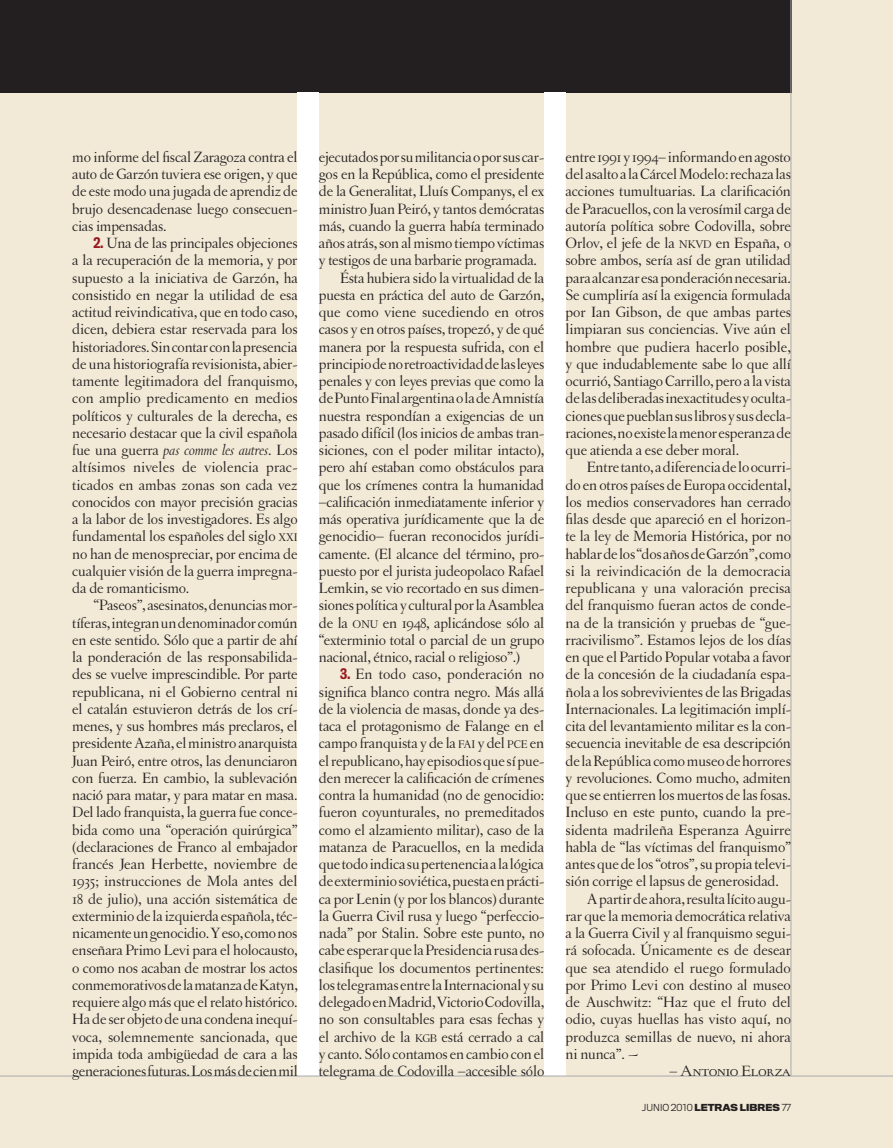
<style>
.page{position:relative;width:893px;height:1148px;background:#f2ead7}
.page>*{position:absolute;margin:0;border:0;box-sizing:border-box;transform-origin:0 0}
.t1{font:15.75px/17.2px "Letras Oldstyle";letter-spacing:-.01em;color:#231f20;text-align:justify}
.t2{font:15.75px "Letras Oldstyle Expert";letter-spacing:-.01em;color:#231f20}
.t3{font:700 9px "Titling Gothic FB Normal";color:#231f20}
.s1{font-family:"Titling Gothic FB Cond";font-weight:500;font-size:13.5px;color:#981a1e}
.s2{font-style:italic}
.s3{font-size:11.85px}
.s4{font-weight:300}
</style>
<div class="page">
<div style="left:0;top:0;width:791px;height:93px;background:#231f20"></div>
<hr style="left:791px;top:0;width:1px;height:1076px;background:#a8a9ad">
<div style="left:298px;top:93px;width:21px;height:983px;background:#fff"></div>
<div style="left:544px;top:93px;width:21px;height:983px;background:#fff"></div>
<hr style="left:0;top:1076px;width:893px;height:1px;background:#a8a9ad">
<p class="t1" style="left:72px;top:148px;width:227px">mo informe del fiscal Zaragoza contra el auto de Garzón tuviera ese origen, y que de este modo una jugada de aprendiz de brujo desencadenase luego consecuen&shy;cias impensadas.</p>
<p class="t1" style="left:72px;top:234px;width:227px;text-indent:21px"><span class="s1">2.</span> Una de las principales objeciones a la recuperación de la memoria, y por supuesto a la iniciativa de Garzón, ha consistido en negar la utilidad de esa actitud reivindicativa, que en todo caso, dicen, debiera estar reservada para los historiadores. Sin contar con la presencia de una historiografía revisionista, abier&shy;tamente legitimadora del franquismo, con amplio predicamento en medios políticos y culturales de la derecha, es necesario destacar que la civil española fue una guerra <span class="s2">pas comme les autres</span>. Los altísimos niveles de violencia prac&shy;ticados en ambas zonas son cada vez conocidos con mayor precisión gracias a la labor de los investigadores. Es algo fundamental los españoles del siglo <span class="s3">XXI </span>no han de menospreciar, por encima de cualquier visión de la guerra impregna&shy;da de romanticismo.</p>
<p class="t1" style="left:72px;top:597px;width:227px;text-indent:21px">“Paseos”, asesinatos, denuncias mor&shy;tíferas, integran un denominador común en este sentido. Sólo que a partir de ahí la ponderación de las responsabilida&shy;des se vuelve imprescindible. Por parte republicana, ni el Gobierno central ni el catalán estuvieron detrás de los crí&shy;menes, y sus hombres más preclaros, el presidente Azaña, el ministro anarquista Juan Peiró, entre otros, las denunciaron con fuerza. En cambio, la sublevación nació para matar, y para matar en masa.<br>Del lado franquista, la guerra fue conce&shy;bida como una “operación quirúrgica” (declaraciones de Franco al embajador francés Jean Herbette, noviembre de 1935; instrucciones de Mola antes del 18 de julio), una acción sistemática de exterminio de la izquierda española, téc&shy;nicamente un genocidio. Y eso, como nos enseñara Primo Levi para el holocausto, o como nos acaban de mostrar los actos conmemorativos de la matanza de Katyn, requiere algo más que el relato histórico.<br>Ha de ser objeto de una condena inequí&shy;voca, solemnemente sancionada, que impida toda ambigüedad de cara a las generaciones futuras. Los más de cien mil</p>
<p class="t1" style="left:319px;top:148px;width:227px">ejecutados por su militancia o por sus car-</p>
<p class="t1" style="left:319px;top:165px;width:227px">gos en la República, como el presidente</p>
<p class="t1" style="left:319px;top:183px;width:227px">de la Generalitat, Lluís Companys, el ex</p>
<p class="t1" style="left:319px;top:200px;width:227px">ministro Juan Peiró, y tantos demócratas</p>
<p class="t1" style="left:319px;top:217px;width:227px">más, cuando la guerra había terminado</p>
<p class="t1" style="left:319px;top:234px;width:227px">años atrás, son al mismo tiempo víctimas</p>
<p class="t1" style="left:319px;top:252px;width:220px">y testigos de una barbarie programada.</p>
<p class="t1" style="left:340px;top:269px;width:206px">Ésta hubiera sido la virtualidad de la</p>
<p class="t1" style="left:319px;top:286px;width:227px">puesta en práctica del auto de Garzón,</p>
<p class="t1" style="left:319px;top:303px;width:227px">que como viene sucediendo en otros</p>
<p class="t1" style="left:319px;top:321px;width:227px">casos y en otros países, tropezó, y de qué</p>
<p class="t1" style="left:319px;top:338px;width:227px">manera por la respuesta sufrida, con el</p>
<p class="t1" style="left:319px;top:355px;width:227px">principio de no retroactividad de las leyes</p>
<p class="t1" style="left:319px;top:372px;width:227px">penales y con leyes previas que como la</p>
<p class="t1" style="left:319px;top:390px;width:227px">de Punto Final argentina o la de Amnistía</p>
<p class="t1" style="left:319px;top:407px;width:227px">nuestra respondían a exigencias de un</p>
<p class="t1" style="left:319px;top:424px;width:227px">pasado difícil (los inicios de ambas tran-</p>
<p class="t1" style="left:319px;top:441px;width:227px">siciones, con el poder militar intacto),</p>
<p class="t1" style="left:319px;top:459px;width:227px">pero ahí estaban como obstáculos para</p>
<p class="t1" style="left:319px;top:476px;width:227px">que los crímenes contra la humanidad</p>
<p class="t1" style="left:319px;top:493px;width:227px">–calificación inmediatamente inferior y</p>
<p class="t1" style="left:319px;top:510px;width:227px">más operativa jurídicamente que la de</p>
<p class="t1" style="left:319px;top:528px;width:227px">genocidio– fueran reconocidos jurídi-</p>
<p class="t1" style="left:319px;top:545px;width:227px">camente. (El alcance del término, pro-</p>
<p class="t1" style="left:319px;top:562px;width:227px">puesto por el jurista judeopolaco Rafael</p>
<p class="t1" style="left:319px;top:579px;width:227px">Lemkin, se vio recortado en sus dimen-</p>
<p class="t1" style="left:319px;top:597px;width:227px">siones política y cultural por la Asamblea</p>
<p class="t1" style="left:319px;top:614px;width:227px">de la <span class="s3">ONU</span> en 1948, aplicándose sólo al</p>
<p class="t1" style="left:319px;top:631px;width:227px">“exterminio total o parcial de un grupo</p>
<p class="t1" style="left:319px;top:648px;width:203px">nacional, étnico, racial o religioso”.)</p>
<p class="t1" style="left:319px;top:666px;width:227px;text-indent:21px"><span class="s1">3.</span> En todo caso, ponderación no significa blanco contra negro. Más allá de la violencia de masas, donde ya des&shy;taca el protagonismo de Falange en el campo franquista y de la <span class="s3">FAI</span> y del <span class="s3">PCE</span> en el republicano, hay episodios que sí pue&shy;den merecer la calificación de crímenes contra la humanidad (no de genocidio: fueron coyunturales, no premeditados como el alzamiento militar), caso de la matanza de Paracuellos, en la medida que todo indica su pertenencia a la lógica de exterminio soviética, puesta en prácti&shy;ca por Lenin (y por los blancos) durante la Guerra Civil rusa y luego “perfeccio&shy;nada” por Stalin. Sobre este punto, no cabe esperar que la Presidencia rusa des&shy;clasifique los documentos pertinentes: los telegramas entre la Internacional y su delegado en Madrid, Victorio Codovilla, no son consultables para esas fechas y el archivo de la <span class="s3">KGB</span> está cerrado a cal y canto. Sólo contamos en cambio con el telegrama de Codovilla –accesible sólo</p>
<p class="t1" style="left:565px;top:148px;width:227px">entre 1991 y 1994– informando en agosto del asalto a la Cárcel Modelo: rechaza las acciones tumultuarias. La clarificación de Paracuellos, con la verosímil carga de autoría política sobre Codovilla, sobre Orlov, el jefe de la <span class="s3">NKVD</span> en España, o sobre ambos, sería así de gran utilidad para alcanzar esa ponderación necesaria.<br>Se cumpliría así la exigencia formulada por Ian Gibson, de que ambas partes limpiaran sus conciencias. Vive aún el hombre que pudiera hacerlo posible, y que indudablemente sabe lo que allí ocurrió, Santiago Carrillo, pero a la vista de las deliberadas inexactitudes y oculta&shy;ciones que pueblan sus libros y sus decla&shy;raciones, no existe la menor esperanza de que atienda a ese deber moral.</p>
<p class="t1" style="left:587px;top:459px;width:206px">Entre tanto, a diferencia de lo ocurri-</p>
<p class="t1" style="left:565px;top:476px;width:227px">do en otros países de Europa occidental,</p>
<p class="t1" style="left:565px;top:493px;width:227px">los medios conservadores han cerrado</p>
<p class="t1" style="left:565px;top:510px;width:227px">filas desde que apareció en el horizon-</p>
<p class="t1" style="left:565px;top:528px;width:227px">te la ley de Memoria Histórica, por no</p>
<p class="t1" style="left:565px;top:545px;width:227px">hablar de los “dos años de Garzón”, como</p>
<p class="t1" style="left:565px;top:562px;width:227px">si la reivindicación de la democracia</p>
<p class="t1" style="left:565px;top:579px;width:227px">republicana y una valoración precisa</p>
<p class="t1" style="left:565px;top:597px;width:227px">del franquismo fueran actos de conde-</p>
<p class="t1" style="left:565px;top:614px;width:227px">na de la transición y pruebas de “gue-</p>
<p class="t1" style="left:565px;top:631px;width:227px">rracivilismo”. Estamos lejos de los días</p>
<p class="t1" style="left:565px;top:648px;width:227px">en que el Partido Popular votaba a favor</p>
<p class="t1" style="left:565px;top:666px;width:227px">de la concesión de la ciudadanía espa-</p>
<p class="t1" style="left:565px;top:683px;width:227px">ñola a los sobrevivientes de las Brigadas</p>
<p class="t1" style="left:565px;top:700px;width:227px">Internacionales. La legitimación implí-</p>
<p class="t1" style="left:565px;top:717px;width:227px">cita del levantamiento militar es la con-</p>
<p class="t1" style="left:565px;top:735px;width:227px">secuencia inevitable de esa descripción</p>
<p class="t1" style="left:565px;top:752px;width:227px">de la República como museo de horrores</p>
<p class="t1" style="left:565px;top:769px;width:227px">y revoluciones. Como mucho, admiten</p>
<p class="t1" style="left:565px;top:786px;width:227px">que se entierren los muertos de las fosas.</p>
<p class="t1" style="left:565px;top:804px;width:227px">Incluso en este punto, cuando la pre-</p>
<p class="t1" style="left:565px;top:821px;width:227px">sidenta madrileña Esperanza Aguirre</p>
<p class="t1" style="left:565px;top:838px;width:227px">habla de “las víctimas del franquismo”</p>
<p class="t1" style="left:565px;top:855px;width:227px">antes que de los “otros”, su propia televi-</p>
<p class="t1" style="left:565px;top:873px;width:215px">sión corrige el lapsus de generosidad.</p>
<p class="t1" style="left:587px;top:890px;width:206px">A partir de ahora, resulta lícito augu-</p>
<p class="t1" style="left:565px;top:907px;width:227px">rar que la memoria democrática relativa</p>
<p class="t1" style="left:565px;top:924px;width:227px">a la Guerra Civil y al franquismo segui-</p>
<p class="t1" style="left:565px;top:942px;width:227px">rá sofocada. Únicamente es de desear</p>
<p class="t1" style="left:565px;top:959px;width:227px">que sea atendido el ruego formulado</p>
<p class="t1" style="left:565px;top:976px;width:227px">por Primo Levi con destino al museo</p>
<p class="t1" style="left:565px;top:993px;width:227px">de Auschwitz: “Haz que el fruto del</p>
<p class="t1" style="left:565px;top:1011px;width:227px">odio, cuyas huellas has visto aquí, no</p>
<p class="t1" style="left:565px;top:1028px;width:227px">produzca semillas de nuevo, ni ahora</p>
<p class="t1" style="left:565px;top:1045px;width:74px">ni nunca”. ~</p>
<p class="t2" style="left:669px;top:1062px;width:123px">– Antonio Elorza</p>
<p class="t3" style="left:642px;top:1101px;width:150px"><span class="s4">JUNIO 2010</span> LETRAS LIBRES <span class="s4">77</span></p>
</div>
